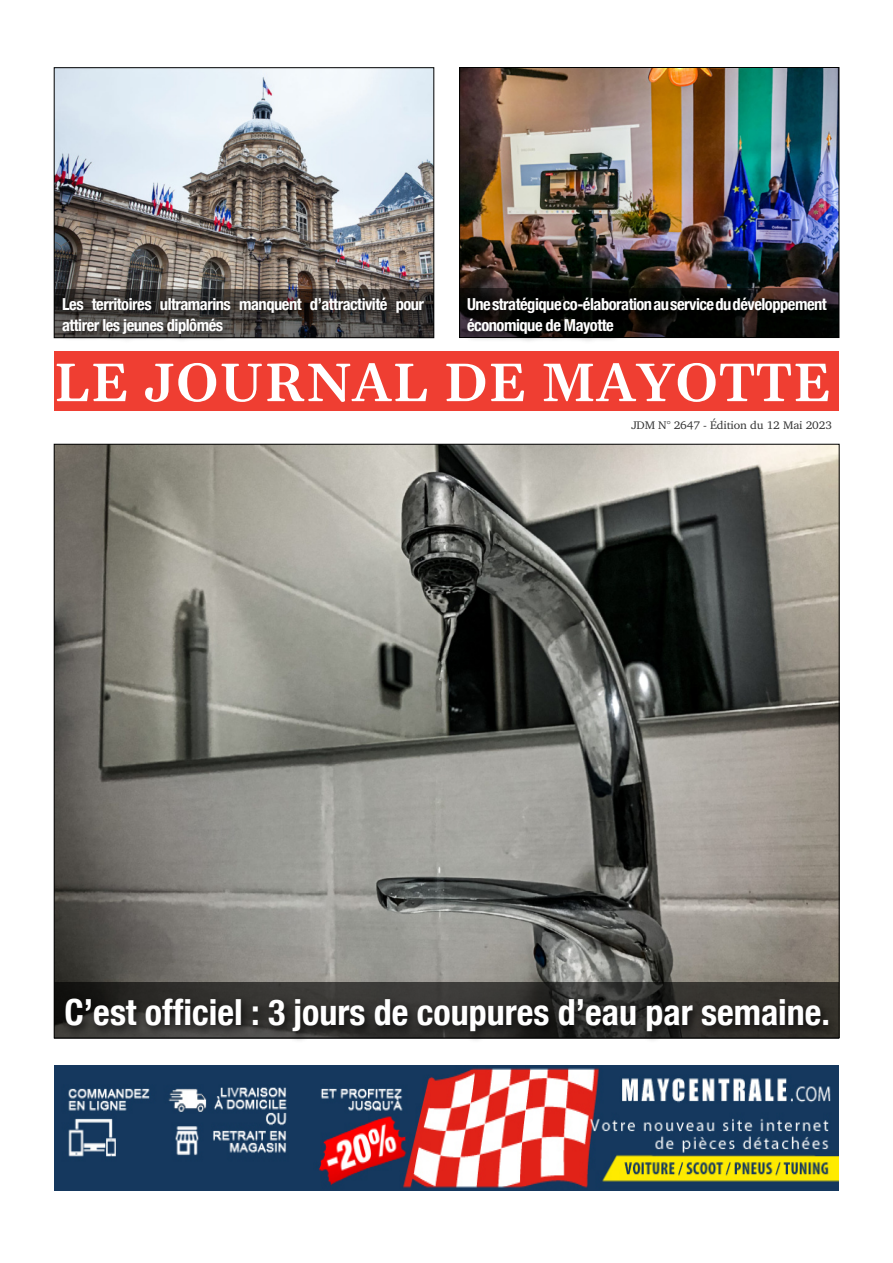
<style>
.page{position:relative;width:893px;height:1263px;background:#fff}
.page>*{position:absolute;margin:0;border:0;box-sizing:border-box;transform-origin:0 0}
.t1{font:600 54px "Gelasio";letter-spacing:.02em;color:#fff}
.t2{font:700 condensed 36px "Helvetica Neue";color:#fff}
.t3{font:700 condensed 16.5px/21px "Helvetica Neue";letter-spacing:-.03em;color:#fff}
.t4{font:11.25px "Charter";letter-spacing:-.01em;color:#333;scale:1.06 1}
</style>
<div class="page">
<img style="left:56px;top:446px;width:781px;height:537px">
<img style="left:461px;top:69px;width:376px;height:220px">
<img style="left:56px;top:69px;width:376px;height:220px">
<svg style="left:54px;top:983px;width:785px;height:56px;background:#32312e"></svg>
<div style="left:60px;top:994px;width:779px;height:49px;background:#000;opacity:.75"></div>
<svg style="left:54px;top:289px;width:380px;height:48px;background:#3f3b38"></svg>
<svg style="left:459px;top:289px;width:379px;height:49px;background:#171312"></svg>
<div style="left:463px;top:293px;width:375px;height:51px;background:#000;opacity:.75"></div>
<div style="left:58px;top:293px;width:377px;height:51px;background:#000;opacity:.75"></div>
<img style="left:54px;top:1065px;width:785px;height:125px">
<div style="left:55px;top:351px;width:784px;height:60px;background:#ef3e32"></div>
<p class="t3" style="left:62px;top:293px;width:364px">Les territoires ultramarins manquent d’attractivité pour attirer les jeunes diplômés</p>
<h1 class="t1" style="left:54px;top:351px;width:778px">LE JOURNAL DE MAYOTTE</h1>
<p class="t3" style="left:467px;top:293px;width:361px">Une stratégique co-élaboration au service du développement économique de Mayotte</p>
<p class="t4" style="left:631px;top:419px;width:191px">JDM N° 2647 - Édition du 12 Mai 2023</p>
<h2 class="t2" style="left:65px;top:991px;width:767px">C’est of昀椀ciel : 3 jours de coupures d’eau par semaine.</h2>
</div>
